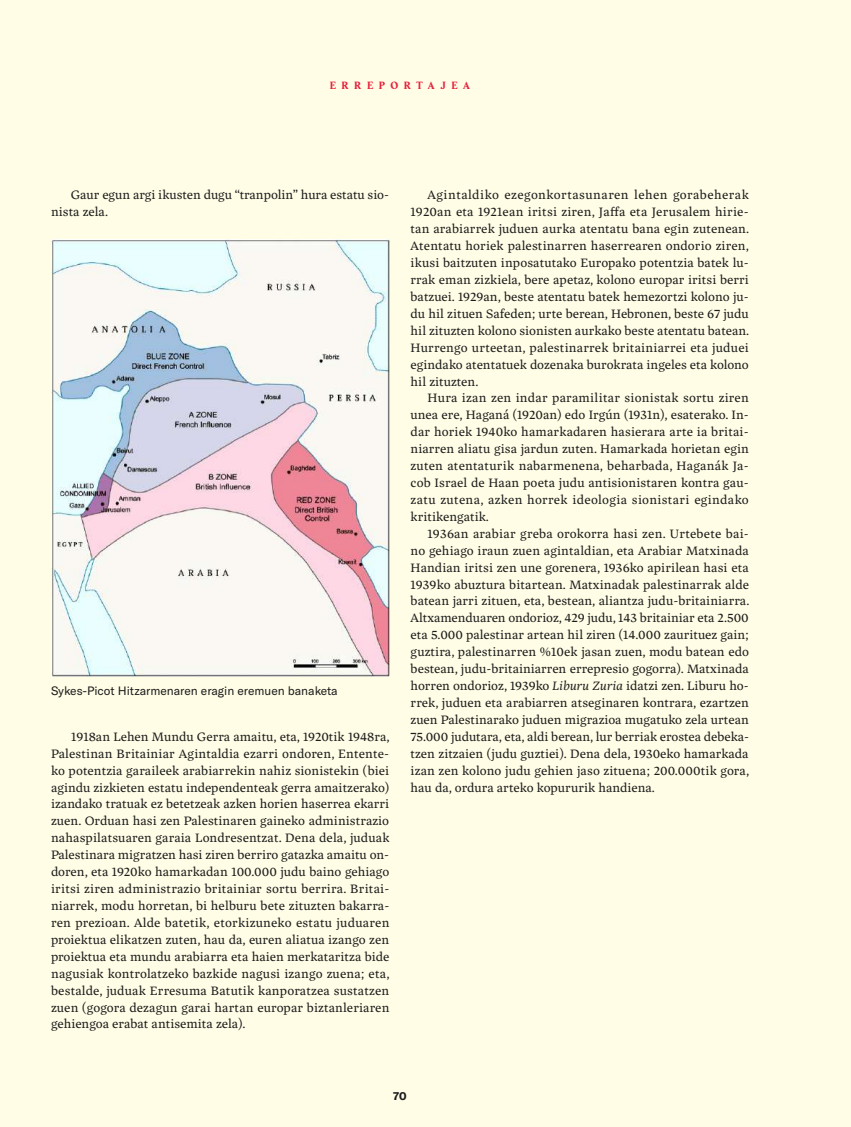
<style>
.page{position:relative;width:851px;height:1127px;background:#fff}
.page>*{position:absolute;margin:0;border:0;box-sizing:border-box;transform-origin:0 0}
.t1{font:13.5px/17px "Inka B Text";color:#1b1b1a;text-align:justify}
.t2{font:12px "GT America";color:#1b1b1a}
.t3{font:700 11.25px "GT America";color:#1b1b1a}
.t4{font:10.5px "Eksell Display Small";letter-spacing:.52em;color:#e6223f}
.s1{font-style:italic}
</style>
<div class="page">
<div style="left:0;top:0;width:850px;height:1127px;background:#fffde6"></div>
<img style="left:51px;top:240px;width:338px;height:436px">
<p class="t4" style="left:329px;top:79px;width:142px">ERREPORTAJEA</p>
<p class="t1" style="left:51px;top:187px;width:339px;text-indent:20px">Gaur egun argi ikusten dugu “tranpolin” hura estatu sio&shy;nista zela.</p>
<p class="t1" style="left:410px;top:187px;width:340px;text-indent:17px">Agintaldiko ezegonkortasunaren lehen gorabeherak 1920an eta 1921ean iritsi ziren, Jaffa eta Jerusalem hirie&shy;tan arabiarrek juduen aurka atentatu bana egin zutenean.<br>Atentatu horiek palestinarren haserrearen ondorio ziren, ikusi baitzuten inposatutako Europako potentzia batek lu&shy;rrak eman zizkiela, bere apetaz, kolono europar iritsi berri batzuei. 1929an, beste atentatu batek hemezortzi kolono ju&shy;du hil zituen Safeden; urte berean, Hebronen, beste 67 judu hil zituzten kolono sionisten aurkako beste atentatu batean.<br>Hurrengo urteetan, palestinarrek britainiarrei eta juduei egindako atentatuek dozenaka burokrata ingeles eta kolono hil zituzten.</p>
<p class="t1" style="left:410px;top:390px;width:340px;text-indent:17px">Hura izan zen indar paramilitar sionistak sortu ziren unea ere, Haganá (1920an) edo Irgún (1931n), esaterako. In&shy;dar horiek 1940ko hamarkadaren hasierara arte ia britai&shy;niarren aliatu gisa jardun zuten. Hamarkada horietan egin zuten atentaturik nabarmenena, beharbada, Haganák Ja&shy;cob Israel de Haan poeta judu antisionistaren kontra gau&shy;zatu zutena, azken horrek ideologia sionistari egindako kritikengatik.</p>
<p class="t1" style="left:410px;top:525px;width:340px;text-indent:17px">1936an arabiar greba orokorra hasi zen. Urtebete bai&shy;no gehiago iraun zuen agintaldian, eta Arabiar Matxinada Handian iritsi zen une gorenera, 1936ko apirilean hasi eta 1939ko abuztura bitartean. Matxinadak palestinarrak alde batean jarri zituen, eta, bestean, aliantza judu-britainiarra.<br>Altxamenduaren ondorioz, 429 judu, 143 britainiar eta 2.500 eta 5.000 palestinar artean hil ziren (14.000 zaurituez gain; guztira, palestinarren %10ek jasan zuen, modu batean edo bestean, judu-britainiarren errepresio gogorra). Matxinada horren ondorioz, 1939ko <span class="s1">Liburu Zuria</span> idatzi zen. Liburu ho&shy;rrek, juduen eta arabiarren atseginaren kontrara, ezartzen zuen Palestinarako juduen migrazioa mugatuko zela urtean 75.000 judutara, eta, aldi berean, lur berriak erostea debeka&shy;tzen zitzaien (judu guztiei). Dena dela, 1930eko hamarkada izan zen kolono judu gehien jaso zituena; 200.000tik gora, hau da, ordura arteko kopururik handiena.</p>
<p class="t2" style="left:51px;top:684px;width:288px">Sykes-Picot Hitzarmenaren eragin eremuen banaketa</p>
<p class="t1" style="left:51px;top:728px;width:340px;text-indent:20px">1918an Lehen Mundu Gerra amaitu, eta, 1920tik 1948ra, Palestinan Britainiar Agintaldia ezarri ondoren, Entente&shy;ko potentzia garaileek arabiarrekin nahiz sionistekin (biei agindu zizkieten estatu independenteak gerra amaitzerako) izandako tratuak ez betetzeak azken horien haserrea ekarri zuen. Orduan hasi zen Palestinaren gaineko administrazio nahaspilatsuaren garaia Londresentzat. Dena dela, juduak Palestinara migratzen hasi ziren berriro gatazka amaitu on&shy;doren, eta 1920ko hamarkadan 100.000 judu baino gehiago iritsi ziren administrazio britainiar sortu berrira. Britai&shy;niarrek, modu horretan, bi helburu bete zituzten bakarra&shy;ren prezioan. Alde batetik, etorkizuneko estatu juduaren proiektua elikatzen zuten, hau da, euren aliatua izango zen proiektua eta mundu arabiarra eta haien merkataritza bide nagusiak kontrolatzeko bazkide nagusi izango zuena; eta, bestalde, juduak Erresuma Batutik kanporatzea sustatzen zuen (gogora dezagun garai hartan europar biztanleriaren gehiengoa erabat antisemita zela).</p>
<p class="t3" style="left:393px;top:1088px;width:15px">70</p>
</div>
